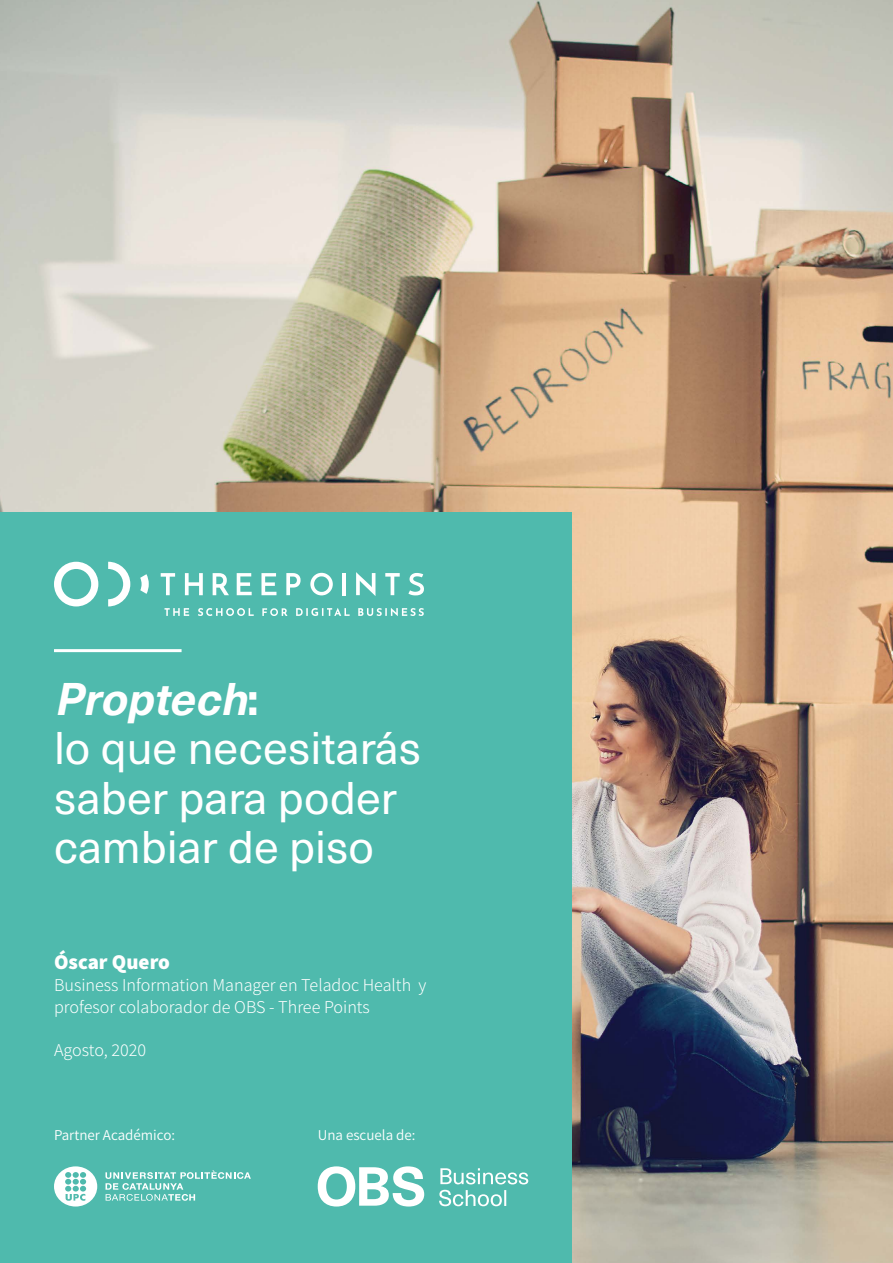
<style>
.page{position:relative;width:893px;height:1263px;background:#fff}
.page>*{position:absolute;margin:0;border:0;box-sizing:border-box;transform-origin:0 0}
.t1{font:45px/49.5px "Neue Haas Unica Pro";color:#fff}
.t2{font:800 21px "Assistant";color:#fff}
.t3{font:300 18px/21.6px "Assistant";color:#fff}
.t4{font:15px "Assistant";color:#fff}
.s1{font-weight:700;font-style:italic}
.s2{font-weight:700}
</style>
<div class="page">
<img style="left:0;top:0;width:893px;height:1263px">
<div style="left:0;top:512px;width:571px;height:751px;background:#4fbaad"></div>
<hr style="left:54px;top:649px;width:128px;height:3px;background:#fff">
<svg style="left:105px;top:1170px;width:146px;height:31px"></svg>
<svg style="left:54px;top:1166px;width:43px;height:40px"></svg>
<svg style="left:54px;top:562px;width:44px;height:44px"></svg>
<svg style="left:108px;top:562px;width:22px;height:44px"></svg>
<svg style="left:140px;top:574px;width:9px;height:20px"></svg>
<svg style="left:286px;top:573px;width:15px;height:22px"></svg>
<svg style="left:310px;top:573px;width:23px;height:22px"></svg>
<hr style="left:343px;top:573px;width:3px;height:22px;background:#fff">
<svg style="left:356px;top:572px;width:19px;height:24px"></svg>
<svg style="left:385px;top:573px;width:15px;height:22px"></svg>
<svg style="left:408px;top:573px;width:16px;height:22px"></svg>
<svg style="left:161px;top:573px;width:14px;height:22px"></svg>
<svg style="left:185px;top:573px;width:18px;height:22px"></svg>
<svg style="left:213px;top:573px;width:16px;height:22px"></svg>
<svg style="left:237px;top:573px;width:15px;height:22px"></svg>
<svg style="left:261px;top:573px;width:15px;height:22px"></svg>
<svg style="left:165px;top:608px;width:24px;height:8px"></svg>
<svg style="left:198px;top:608px;width:56px;height:8px"></svg>
<svg style="left:262px;top:608px;width:25px;height:8px"></svg>
<svg style="left:296px;top:608px;width:54px;height:8px"></svg>
<svg style="left:358px;top:608px;width:66px;height:8px"></svg>
<svg style="left:439px;top:1168px;width:89px;height:38px"></svg>
<svg style="left:318px;top:1166px;width:106px;height:40px"></svg>
<h1 class="t1" style="left:54px;top:675px;width:369px"><span class="s1">Proptech</span><span class="s2">:<br></span>lo que necesitarás saber para poder cambiar de piso</h1>
<p class="t2" style="left:54px;top:948px;width:118px">Óscar Quero</p>
<p class="t3" style="left:54px;top:973px;width:374px">Business Information Manager en Teladoc Health y profesor colaborador de OBS - Three Points</p>
<p class="t3" style="left:54px;top:1038px;width:94px">Agosto, 2020</p>
<p class="t4" style="left:54px;top:1124px;width:123px">Partner Académico:</p>
<p class="t4" style="left:318px;top:1124px;width:99px">Una escuela de:</p>
</div>
